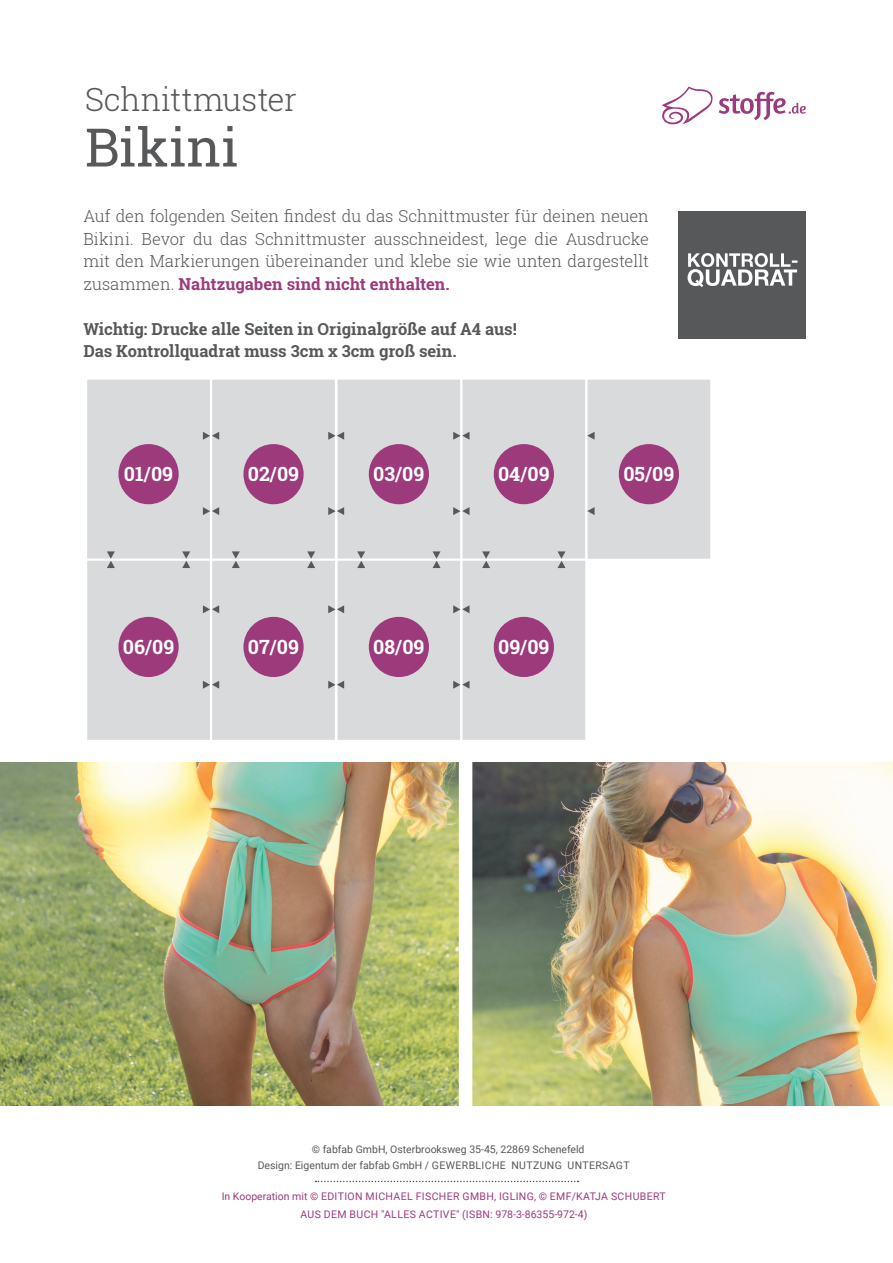
<style>
.page{position:relative;width:893px;height:1263px;background:#fff}
.page>*{position:absolute;margin:0;border:0;box-sizing:border-box;transform-origin:0 0}
.t1{font:53.1px "Roboto Slab";color:#57585a}
.t2{font:300 31.8px "Roboto Slab";letter-spacing:-.005em;color:#57585a}
.Überschriften_Schnit{font:700 19.65px "Roboto Slab";color:#fff}
.Einleitungstext_Copy{font:300 16.5px/22.5px "Roboto Slab";letter-spacing:-.005em;color:#57585a;text-align:justify}
.Einleitungstext_Copy-2{font:700 16.5px "Roboto Slab";color:#57585a}
.t3{font:10.5px/17.7px "Roboto";letter-spacing:.035em;color:#9c3a7c;text-align:center}
.t4{font:10.5px/16.2px "Roboto";color:#57585a}
.s1{font-weight:700;color:#9c3a7c}
</style>
<div class="page">
<svg style="left:662px;top:86px;width:51px;height:38px"></svg>
<svg style="left:719px;top:92px;width:87px;height:28px"></svg>
<svg style="left:315px;top:1181px;width:264px;height:1px"></svg>
<div style="left:85px;top:378px;width:127px;height:183px;background:#d9dadc;border:2px solid #fff"></div>
<div style="left:336px;top:378px;width:126px;height:183px;background:#d9dadc;border:2px solid #fff"></div>
<div style="left:85px;top:559px;width:127px;height:183px;background:#d9dadc;border:2px solid #fff"></div>
<div style="left:336px;top:559px;width:126px;height:183px;background:#d9dadc;border:2px solid #fff"></div>
<div style="left:210px;top:378px;width:127px;height:183px;background:#d9dadc;border:2px solid #fff"></div>
<div style="left:460px;top:378px;width:127px;height:183px;background:#d9dadc;border:2px solid #fff"></div>
<div style="left:586px;top:378px;width:126px;height:183px;background:#d9dadc;border:2px solid #fff"></div>
<div style="left:210px;top:559px;width:127px;height:183px;background:#d9dadc;border:2px solid #fff"></div>
<div style="left:460px;top:559px;width:127px;height:183px;background:#d9dadc;border:2px solid #fff"></div>
<div style="left:118px;top:444px;width:61px;height:60px;background:#9c3a7c;border-radius:50%"></div>
<div style="left:369px;top:444px;width:60px;height:60px;background:#9c3a7c;border-radius:50%"></div>
<div style="left:118px;top:617px;width:61px;height:60px;background:#9c3a7c;border-radius:50%"></div>
<div style="left:369px;top:617px;width:60px;height:60px;background:#9c3a7c;border-radius:50%"></div>
<div style="left:243px;top:444px;width:61px;height:60px;background:#9c3a7c;border-radius:50%"></div>
<div style="left:494px;top:444px;width:60px;height:60px;background:#9c3a7c;border-radius:50%"></div>
<div style="left:619px;top:444px;width:60px;height:60px;background:#9c3a7c;border-radius:50%"></div>
<div style="left:243px;top:617px;width:61px;height:60px;background:#9c3a7c;border-radius:50%"></div>
<div style="left:494px;top:617px;width:60px;height:60px;background:#9c3a7c;border-radius:50%"></div>
<svg style="left:203px;top:432px;width:16px;height:8px"></svg>
<svg style="left:203px;top:507px;width:16px;height:8px"></svg>
<svg style="left:453px;top:432px;width:17px;height:8px"></svg>
<svg style="left:453px;top:507px;width:17px;height:8px"></svg>
<svg style="left:587px;top:432px;width:8px;height:8px"></svg>
<svg style="left:587px;top:507px;width:8px;height:8px"></svg>
<svg style="left:328px;top:432px;width:16px;height:8px"></svg>
<svg style="left:328px;top:507px;width:16px;height:8px"></svg>
<svg style="left:203px;top:681px;width:16px;height:8px"></svg>
<svg style="left:203px;top:605px;width:16px;height:8px"></svg>
<svg style="left:328px;top:681px;width:16px;height:8px"></svg>
<svg style="left:328px;top:605px;width:16px;height:8px"></svg>
<svg style="left:453px;top:681px;width:17px;height:8px"></svg>
<svg style="left:453px;top:605px;width:17px;height:8px"></svg>
<svg style="left:182px;top:551px;width:8px;height:17px"></svg>
<svg style="left:107px;top:551px;width:8px;height:17px"></svg>
<svg style="left:433px;top:551px;width:8px;height:17px"></svg>
<svg style="left:357px;top:551px;width:8px;height:17px"></svg>
<svg style="left:307px;top:551px;width:8px;height:17px"></svg>
<svg style="left:232px;top:551px;width:8px;height:17px"></svg>
<svg style="left:557px;top:551px;width:8px;height:17px"></svg>
<svg style="left:482px;top:551px;width:8px;height:17px"></svg>
<div style="left:678px;top:211px;width:128px;height:127px;background:#57585a"></div>
<svg style="left:688px;top:253px;width:109px;height:34px"></svg>
<img style="left:0;top:762px;width:893px;height:343px">
<div style="left:459px;top:751px;width:13px;height:360px;background:#fff"></div>
<p class="t2" style="left:85px;top:78px;width:213px">Schnittmuster</p>
<p class="t1" style="left:85px;top:111px;width:155px">Bikini</p>
<p class="Einleitungstext_Copy" style="left:83px;top:205px;width:567px">Auf den folgenden Seiten findest du das Schnittmuster für deinen neuen Bikini. Bevor du das Schnittmuster ausschneidest, lege die Ausdrucke mit den Markierungen übereinander und klebe sie wie unten dargestellt zusammen. <span class="s1">Nahtzugaben sind nicht enthalten.</span></p>
<p class="Einleitungstext_Copy-2" style="left:83px;top:317px;width:435px">Wichtig: Drucke alle Seiten in Originalgröße auf A4 aus!</p>
<p class="Einleitungstext_Copy-2" style="left:83px;top:340px;width:375px">Das Kontrollquadrat muss 3cm x 3cm groß sein.</p>
<p class="Überschriften_Schnit" style="left:124px;top:460px;width:51px">01/09</p>
<p class="Überschriften_Schnit" style="left:373px;top:460px;width:53px">03/09</p>
<p class="Überschriften_Schnit" style="left:248px;top:460px;width:53px">02/09</p>
<p class="Überschriften_Schnit" style="left:498px;top:460px;width:53px">04/09</p>
<p class="Überschriften_Schnit" style="left:623px;top:460px;width:52px">05/09</p>
<p class="Überschriften_Schnit" style="left:123px;top:633px;width:53px">06/09</p>
<p class="Überschriften_Schnit" style="left:373px;top:633px;width:53px">08/09</p>
<p class="Überschriften_Schnit" style="left:248px;top:633px;width:53px">07/09</p>
<p class="Überschriften_Schnit" style="left:498px;top:633px;width:53px">09/09</p>
<p class="t4" style="left:258px;top:1140px;width:373px;text-indent:54px">© fabfab GmbH, Osterbrooksweg 35-45, 22869 Schenefeld<br>Design: Eigentum der fabfab GmbH / GEWERBLICHE NUTZUNG UNTERSAGT</p>
<p class="t3" style="left:222px;top:1187px;width:446px">In Kooperation mit © EDITION MICHAEL FISCHER GMBH, IGLING, © EMF/KATJA SCHUBERT<br>AUS DEM BUCH "ALLES ACTIVE" (ISBN: 978-3-86355-972-4)</p>
</div>
